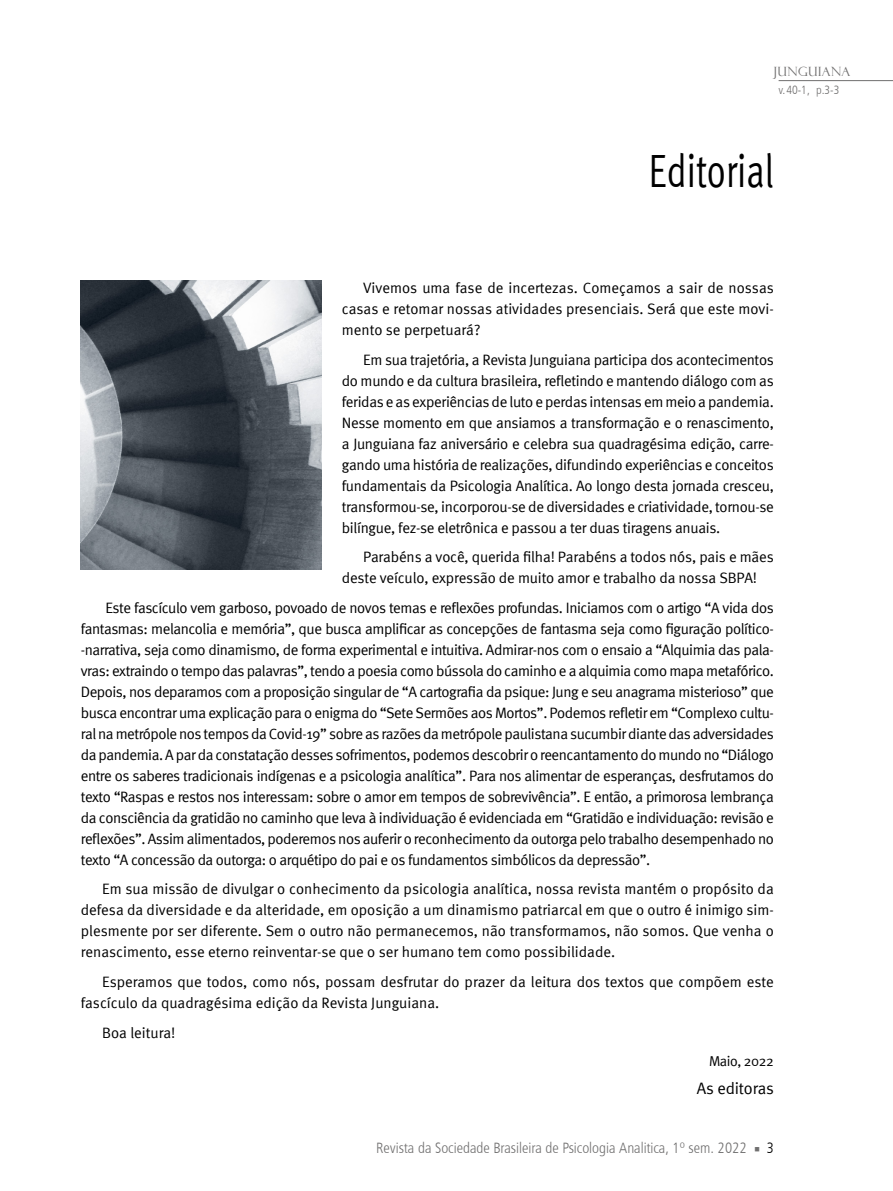
<style>
.page{position:relative;width:893px;height:1191px;background:#fff}
.page>*{position:absolute;margin:0;border:0;box-sizing:border-box;transform-origin:0 0}
.t1{font:46.5px "Meta Normal";color:#000;scale:.76 1}
.t2{font:16.5px "Meta Normal";letter-spacing:-.01em;color:#000}
.t3{font:15px/21px "Meta Normal";color:#000;text-align:justify}
.t4{font:15px "Humanist 777 BT Light Condensed B";color:#706f6f}
.t5{font:14.25px "Meta Normal";letter-spacing:-.03em;color:#000}
.t6{font:12.75px "Felix Titling";letter-spacing:.03em;color:#706f6f}
.t7{font:12px "Humanist 777 BT Light Condensed B";color:#706f6f}
.s1{font-family:"Minion Pro"}
.s2{color:#000}
</style>
<div class="page">
<hr style="left:779px;top:80px;width:114px;height:1px;background:#706f6f">
<img style="left:81px;top:281px;width:240px;height:289px">
<p class="t6" style="left:774px;top:64px;width:78px">JUNGUIANA</p>
<p class="t7" style="left:778px;top:83px;width:63px">v.40-1, p.3-3</p>
<h1 class="t1" style="left:649px;top:144px;width:166px">Editorial</h1>
<p class="t3" style="left:342px;top:277px;width:434px;text-indent:21px">Vivemos uma fase de incertezas. Começamos a sair de nossas casas e retomar nossas atividades presenciais. Será que este movi&shy;mento se perpetuará?</p>
<p class="t3" style="left:342px;top:349px;width:434px;text-indent:21px">Em sua trajetória, a Revista Junguiana participa dos acontecimentos do mundo e da cultura brasileira, refletindo e mantendo diálogo com as feridas e as experiências de luto e perdas intensas em meio a pandemia.<br>Nesse momento em que ansiamos a transformação e o renascimento, a Junguiana faz aniversário e celebra sua quadragésima edição, carre&shy;gando uma história de realizações, difundindo experiências e conceitos fundamentais da Psicologia Analítica. Ao longo desta jornada cresceu, transformou-se, incorporou-se de diversidades e criatividade, tornou-se bilíngue, fez-se eletrônica e passou a ter duas tiragens anuais.</p>
<p class="t3" style="left:342px;top:546px;width:433px;text-indent:21px">Parabéns a você, querida filha! Parabéns a todos nós, pais e mães deste veículo, expressão de muito amor e trabalho da nossa SBPA!</p>
<p class="t3" style="left:81px;top:597px;width:695px;text-indent:25px">Este fascículo vem garboso, povoado de novos temas e reflexões profundas. Iniciamos com o artigo “A vida dos fantasmas: melancolia e memória”, que busca amplificar as concepções de fantasma seja como figuração político--narrativa, seja como dinamismo, de forma experimental e intuitiva. Admirar-nos com o ensaio a “Alquimia das pala&shy;vras: extraindo o tempo das palavras”, tendo a poesia como bússola do caminho e a alquimia como mapa metafórico.<br>Depois, nos deparamos com a proposição singular de “A cartografia da psique: Jung e seu anagrama misterioso” que busca encontrar uma explicação para o enigma do “Sete Sermões aos Mortos”. Podemos refletir em “Complexo cultu&shy;ral na metrópole nos tempos da Covid-19” sobre as razões da metrópole paulistana sucumbir diante das adversidades da pandemia. A par da constatação desses sofrimentos, podemos descobrir o reencantamento do mundo no “Diálogo entre os saberes tradicionais indígenas e a psicologia analítica”. Para nos alimentar de esperanças, desfrutamos do texto “Raspas e restos nos interessam: sobre o amor em tempos de sobrevivência”. E então, a primorosa lembrança da consciência da gratidão no caminho que leva à individuação é evidenciada em “Gratidão e individuação: revisão e reflexões”. Assim alimentados, poderemos nos auferir o reconhecimento da outorga pelo trabalho desempenhado no texto “A concessão da outorga: o arquétipo do pai e os fundamentos simbólicos da depressão”.</p>
<p class="t3" style="left:81px;top:878px;width:695px;text-indent:21px">Em sua missão de divulgar o conhecimento da psicologia analítica, nossa revista mantém o propósito da defesa da diversidade e da alteridade, em oposição a um dinamismo patriarcal em que o outro é inimigo sim&shy;plesmente por ser diferente. Sem o outro não permanecemos, não transformamos, não somos. Que venha o renascimento, esse eterno reinventar-se que o ser humano tem como possibilidade.</p>
<p class="t3" style="left:81px;top:971px;width:694px;text-indent:21px">Esperamos que todos, como nós, possam desfrutar do prazer da leitura dos textos que compõem este fascículo da quadragésima edição da Revista Junguiana.</p>
<p class="t3" style="left:102px;top:1021px;width:75px">Boa leitura!</p>
<p class="t5" style="left:709px;top:1052px;width:66px">Maio, 2022</p>
<p class="t2" style="left:697px;top:1078px;width:78px">As editoras</p>
<p class="t4" style="left:376px;top:1138px;width:399px">Revista da Sociedade Brasileira de Psicologia Analitica, 1º sem. 2022 <span class="s1">■</span> <span class="s2">3</span></p>
</div>
